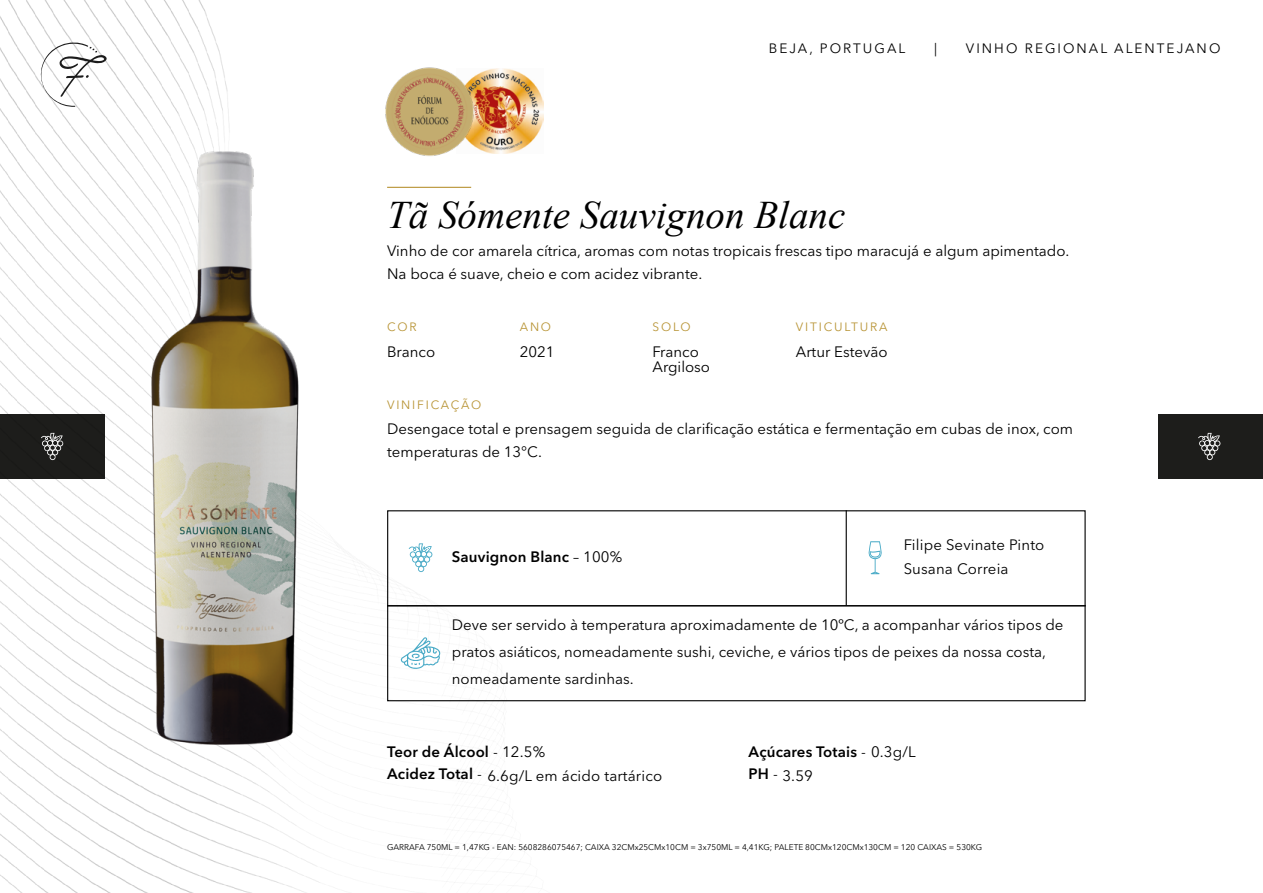
<style>
.page{position:relative;width:1263px;height:893px;background:#fff}
.page>*{position:absolute;margin:0;border:0;box-sizing:border-box;transform-origin:0 0}
.t1{font:italic 39px "Times New Roman";color:#000}
.t2{font:15px/27px "Avenir Next LT Pro";color:#000}
.t3{font:600 15px/23.7px "Avenir Next LT Pro";letter-spacing:.01em;color:#000}
.t4{font:13.5px "Avenir Next LT Pro";letter-spacing:.15em;color:#000}
.t5{font:12px "Avenir Next LT Pro";letter-spacing:.15em;color:#b89435}
.t6{font:8.25px "Avenir Next LT Pro";color:#000}
.s1{font-weight:400}
.s2{font-weight:600}
</style>
<div class="page">
<img style="left:0;top:0;width:1263px;height:893px">
<hr style="left:387px;top:187px;width:84px;height:1px;background:#b89435">
<div style="left:387px;top:510px;width:699px;height:191px;border:1px solid #000"></div>
<hr style="left:846px;top:510px;width:1px;height:95px;background:#000">
<svg style="left:868px;top:541px;width:14px;height:33px"></svg>
<svg style="left:409px;top:543px;width:23px;height:29px"></svg>
<hr style="left:387px;top:605px;width:699px;height:1px;background:#000">
<img style="left:105px;top:150px;width:240px;height:595px">
<svg style="left:401px;top:637px;width:39px;height:32px"></svg>
<img style="left:483px;top:68px;width:61px;height:85px">
<img style="left:380px;top:64px;width:103px;height:93px">
<p class="t4" style="left:769px;top:40px;width:138px">BEJA, PORTUGAL</p>
<p class="t4" style="left:934px;top:40px;width:4px">|</p>
<p class="t4" style="left:966px;top:40px;width:256px">VINHO REGIONAL ALENTEJANO</p>
<h1 class="t1" style="left:387px;top:188px;width:460px">Tã Sómente Sauvignon Blanc</h1>
<p class="t2" style="left:387px;top:240px;width:684px;line-height:22.5px">Vinho de cor amarela cítrica, aromas com notas tropicais frescas tipo maracujá e algum apimentado.<br>Na boca é suave, cheio e com acidez vibrante.</p>
<p class="t5" style="left:652px;top:320px;width:40px">SOLO</p>
<p class="t5" style="left:387px;top:320px;width:31px">COR</p>
<p class="t5" style="left:520px;top:320px;width:33px">ANO</p>
<p class="t5" style="left:796px;top:320px;width:93px">VITICULTURA</p>
<p class="t2" style="left:387px;top:338px;width:50px">Branco</p>
<p class="t2" style="left:520px;top:338px;width:36px">2021</p>
<p class="t5" style="left:387px;top:397px;width:96px">VINIFICAÇÃO</p>
<p class="t2" style="left:652px;top:344px;width:59px;line-height:15px">Franco<br>Argiloso</p>
<p class="t2" style="left:796px;top:338px;width:93px">Artur Estevão</p>
<p class="t2" style="left:387px;top:418px;width:687px;line-height:22.5px">Desengace total e prensagem seguida de clarificação estática e fermentação em cubas de inox, com temperaturas de 13°C.</p>
<p class="t3" style="left:452px;top:545px;width:172px">Sauvignon Blanc <span class="s1">– 100%</span></p>
<p class="t2" style="left:904px;top:533px;width:142px;line-height:24px">Filipe Sevinate Pinto<br>Susana Correia</p>
<p class="t2" style="left:452px;top:611px;width:613px">Deve ser servido à temperatura aproximadamente de 10ºC, a acompanhar vários tipos de pratos asiáticos, nomeadamente sushi, ceviche, e vários tipos de peixes da nossa costa, nomeadamente sardinhas.</p>
<p class="t2" style="left:387px;top:740px;width:277px;line-height:23.7px"><span class="s2">Teor de Álcool</span> - 12.5%<br><span class="s2">Acidez Total</span> - 6.6g/L em ácido tartárico</p>
<p class="t3" style="left:749px;top:740px;width:169px">Açúcares Totais <span class="s1">- 0.3g/L<br></span>PH <span class="s1">- 3.59</span></p>
<p class="t6" style="left:387px;top:842px;width:597px">GARRAFA 750ML = 1,47KG - EAN: 5608286075467; CAIXA 32CMx25CMx10CM = 3x750ML = 4,41KG; PALETE 80CMx120CMx130CM = 120 CAIXAS = 530KG</p>
</div>
